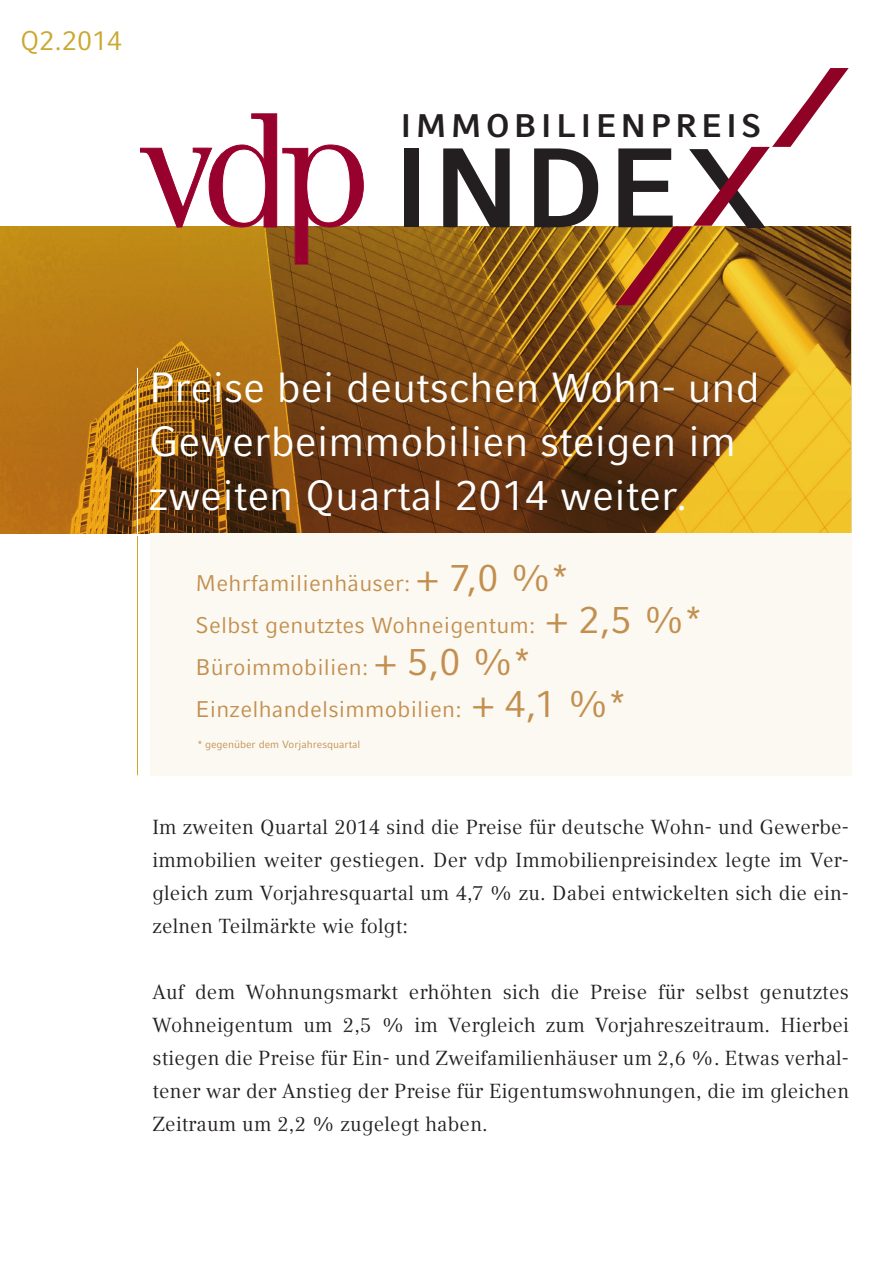
<style>
.page{position:relative;width:893px;height:1263px;background:#fff}
.page>*{position:absolute;margin:0;border:0;box-sizing:border-box;transform-origin:0 0}
.t1{font:700 112.65px "Compatil Fact LT";color:#231f20}
.t2{font:42px/54px "Compatil Fact LT";color:#fff}
.t3{font:700 32.55px "Compatil Fact LT";letter-spacing:.13em;color:#231f20}
.t4{font:27px "Compatil Fact LT";color:#caa931}
.t5{font:22.65px/42px "Compatil Fact LT";letter-spacing:.01em;color:#c38f4f}
.t6{font:20.25px/33px "Compatil Text LT";letter-spacing:.01em;color:#231f20;text-align:justify}
.t7{font:10.5px "Compatil Fact LT";color:#c38f4f}
.s1{font-size:37.65px}
</style>
<div class="page">
<svg style="left:0;top:226px;width:852px;height:308px;background:#966216"></svg>
<div style="left:150px;top:534px;width:702px;height:242px;background:#fbf9f2"></div>
<svg style="left:615px;top:68px;width:234px;height:237px"></svg>
<svg style="left:140px;top:114px;width:224px;height:150px"></svg>
<div style="left:223px;top:150px;width:42px;height:72px;background:#fff;border-radius:50%"></div>
<div style="left:223px;top:150px;width:42px;height:72px;border:1px solid #fff;border-radius:50%"></div>
<div style="left:308px;top:150px;width:41px;height:72px;background:#fff;border-radius:50%"></div>
<div style="left:308px;top:150px;width:41px;height:72px;border:1px solid #fff;border-radius:50%"></div>
<hr style="left:137px;top:536px;width:1px;height:239px;background:#caa931">
<hr style="left:137px;top:368px;width:1px;height:168px;background:#fff">
<h3 class="t4" style="left:20px;top:25px;width:103px">Q2.2014</h3>
<h3 class="t3" style="left:401px;top:106px;width:362px">IMMOBILIENPREIS</h3>
<h1 class="t1" style="left:392px;top:122px;width:288px">INDE</h1>
<h2 class="t2" style="left:149px;top:360px;width:612px">Preise bei deutschen Wohn- und<br>Gewerbeimmobilien steigen im zweiten Quartal 2014 weiter.</h2>
<p class="t5" style="left:196px;top:562px;width:507px">Mehrfamilienhäuser: <span class="s1">+ 7,0 %*<br></span>Selbst genutztes Wohneigentum: <span class="s1">+ 2,5 %*<br></span>Büroimmobilien: <span class="s1">+ 5,0 %*<br></span>Einzelhandelsimmobilien: <span class="s1">+ 4,1 %*</span></p>
<p class="t7" style="left:198px;top:738px;width:164px">* gegenüber dem Vorjahresquartal</p>
<p class="t6" style="left:152px;top:810px;width:698px">Im zweiten Quartal 2014 sind die Preise für deutsche Wohn- und Gewerbe&shy;immobilien weiter gestiegen. Der vdp Immobilienpreisindex legte im Ver&shy;gleich zum Vorjahresquartal um 4,7 % zu. Dabei entwickelten sich die ein&shy;zelnen Teilmärkte wie folgt:</p>
<p class="t6" style="left:152px;top:975px;width:698px">Auf dem Wohnungsmarkt erhöhten sich die Preise für selbst genutztes Wohneigentum um 2,5 % im Vergleich zum Vorjahreszeitraum. Hierbei stiegen die Preise für Ein- und Zweifamilienhäuser um 2,6 %. Etwas verhal&shy;tener war der Anstieg der Preise für Eigentumswohnungen, die im gleichen Zeitraum um 2,2 % zugelegt haben.</p>
</div>
